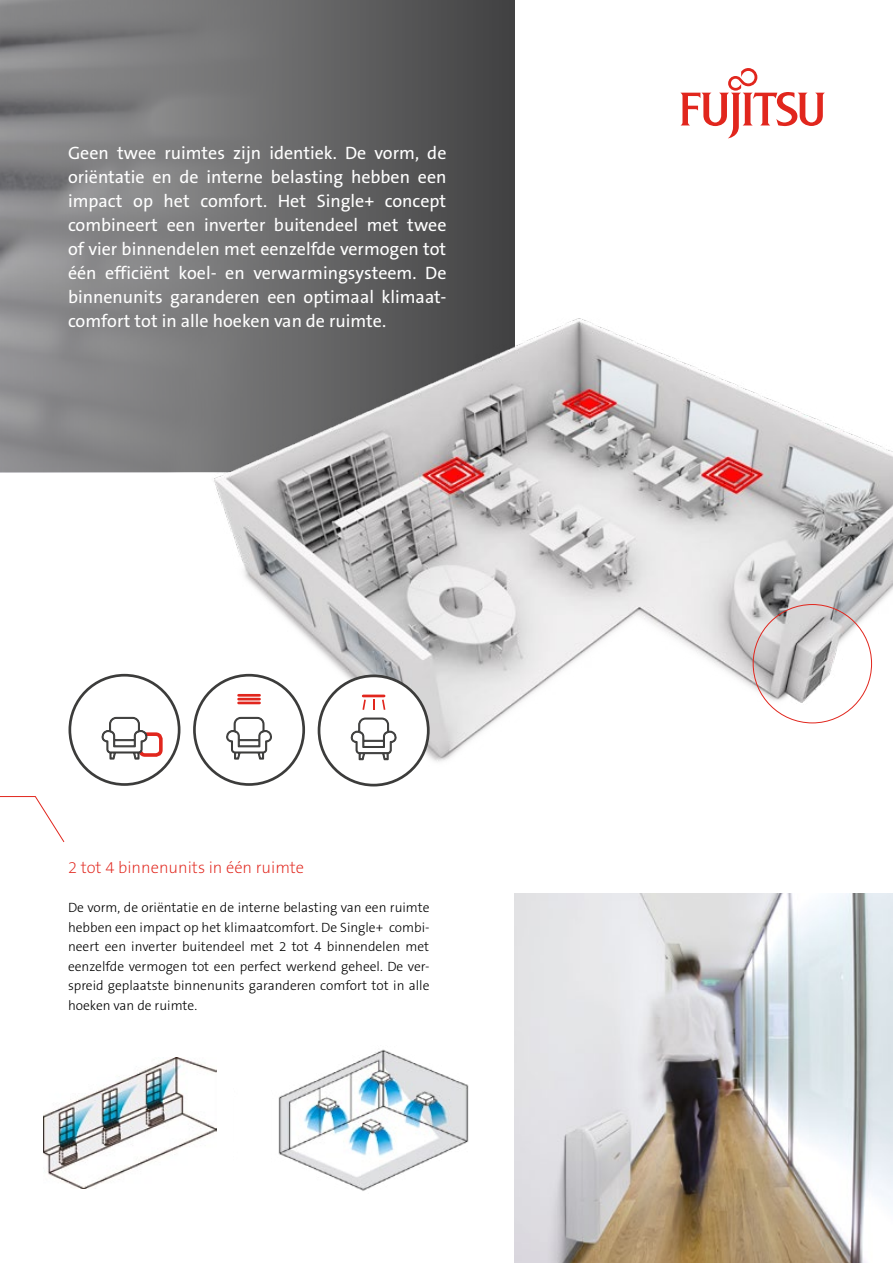
<style>
.page{position:relative;width:893px;height:1263px;background:#fff}
.page>*{position:absolute;margin:0;border:0;box-sizing:border-box;transform-origin:0 0}
.t1{font:18px/24px "The Sans B5 Plain";color:#fff;text-align:justify}
.t2{font:500 17.4px "Fujitsu Sans";color:#000}
.t3{font:200 16.5px "The Sans B2";color:#e1261d}
.t4{font:300 13.5px/19.5px "The Sans B3";color:#000;text-align:justify}
</style>
<div class="page">
<img style="left:278px;top:1051px;width:191px;height:140px">
<img style="left:43px;top:1076px;width:173px;height:112px">
<svg style="left:133px;top:1057px;width:84px;height:19px"></svg>
<svg style="left:0;top:0;width:514px;height:472px;background:#747475"></svg>
<svg style="left:680px;top:68px;width:145px;height:70px"></svg>
<img style="left:514px;top:893px;width:378px;height:370px">
<img style="left:179px;top:219px;width:714px;height:568px">
<svg style="left:0;top:796px;width:65px;height:46px"></svg>
<div style="left:194px;top:675px;width:110px;height:109px;background:#fff;border-radius:50%"></div>
<div style="left:193px;top:674px;width:112px;height:112px;border:3px solid #3c3c3b;border-radius:50%"></div>
<hr style="left:239px;top:694px;width:21px;height:3px;background:#e1261d">
<hr style="left:239px;top:698px;width:21px;height:2px;background:#e1261d">
<hr style="left:239px;top:702px;width:21px;height:2px;background:#e1261d">
<svg style="left:226px;top:717px;width:46px;height:43px"></svg>
<div style="left:69px;top:674px;width:111px;height:112px;border:3px solid #3c3c3b;border-radius:50%"></div>
<div style="left:138px;top:732px;width:25px;height:25px;border:4px solid #e1261d;border-radius:5px"></div>
<svg style="left:101px;top:717px;width:47px;height:43px"></svg>
<div style="left:319px;top:676px;width:109px;height:109px;background:#fff;border-radius:50%"></div>
<div style="left:318px;top:674px;width:112px;height:112px;border:3px solid #3c3c3b;border-radius:50%"></div>
<hr style="left:363px;top:695px;width:21px;height:2px;background:#e1261d">
<svg style="left:350px;top:717px;width:47px;height:44px"></svg>
<svg style="left:362px;top:699px;width:4px;height:11px"></svg>
<svg style="left:382px;top:699px;width:3px;height:11px"></svg>
<p class="t1" style="left:68px;top:141px;width:380px">Geen twee ruimtes zijn identiek. De vorm, de oriëntatie en de interne belasting hebben een impact op het comfort. Het Single+ concept combineert een inverter buitendeel met twee of vier binnendelen met eenzelfde vermogen tot één efficiënt koel- en verwarmingsysteem. De binnenunits garanderen een optimaal klimaat&shy;comfort tot in alle hoeken van de ruimte.</p>
<p class="t3" style="left:68px;top:859px;width:238px">2 tot 4 binnenunits in één ruimte</p>
<p class="t4" style="left:68px;top:898px;width:363px">De vorm, de oriëntatie en de interne belasting van een ruimte hebben een impact op het klimaatcomfort. De Single+ combi&shy;neert een inverter buitendeel met 2 tot 4 binnendelen met eenzelfde vermogen tot een perfect werkend geheel. De ver&shy;spreid geplaatste binnenunits garanderen comfort tot in alle hoeken van de ruimte.</p>
<p class="t2" style="left:42px;top:1001px;width:176px">Installation according to</p>
</div>
